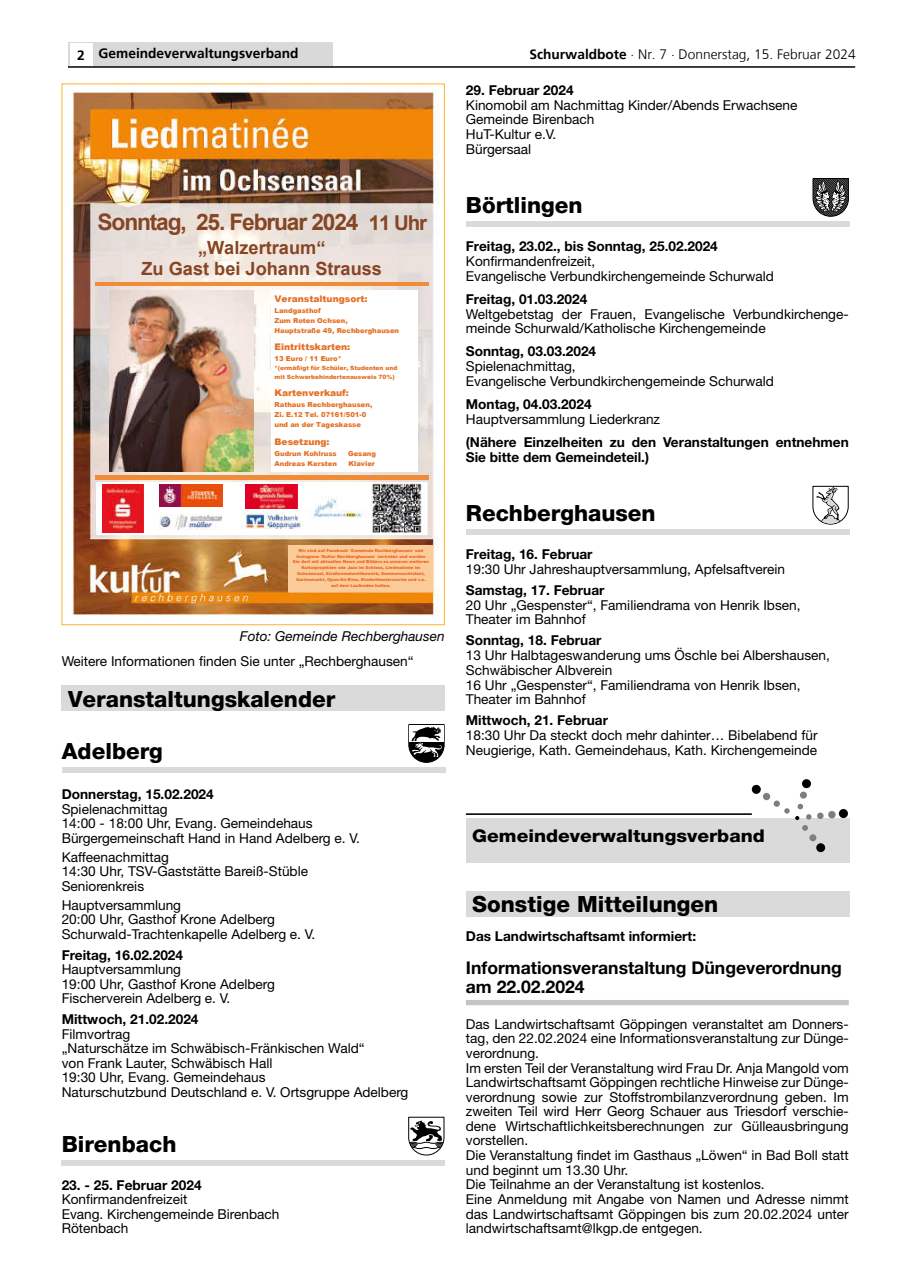
<style>
.page{position:relative;width:902px;height:1280px;background:#fff}
.page>*{position:absolute;margin:0;border:0;box-sizing:border-box;transform-origin:0 0}
.t1{font:700 22.8px "Arial";letter-spacing:-.05em;color:#864524}
.t2{font:800 22.35px "Helvetica Neue LT Pro";color:#000}
.t3{font:700 18.15px/21px "Arial";color:#864524;text-align:center}
.t4{font:700 17.55px/19.2px "Helvetica Neue LT Pro";color:#000}
.t5{font:800 17.55px "Helvetica Neue LT Pro";color:#000;scale:1.09 1}
.t6{font:13.65px/14.5px "Helvetica Neue LT Pro";color:#000}
.t7{font:700 13.65px/14.5px "Helvetica Neue LT Pro";color:#000}
.t8{font:300 13.65px "Frutiger";color:#000}
.t9{font:700 13.65px "Frutiger";color:#000}
.t10{font:italic 13.65px "Helvetica Neue LT Pro";color:#000}
.t11{font:900 9.15px "Arial";color:#e47023}
.t12{font:900 6.75px/10.1px "Arial";letter-spacing:-.005em;color:#e47023}
.t13{font:900 5.85px/8.9px "Arial";color:#e47023}
.t14{font:900 4.05px/5.7px "Arial";color:#ec6721;text-align:center}
.s1{font-size:20.4px}
.s2{font-weight:700}
</style>
<div class="page">
<div style="left:68px;top:42px;width:264px;height:24px;background:#d9d9d9"></div>
<hr style="left:68px;top:66px;width:787px;height:2px;background:#000">
<div style="left:70px;top:44px;width:22px;height:22px;background:#fff"></div>
<img style="left:72px;top:90px;width:367px;height:527px">
<div style="left:271px;top:290px;width:146px;height:182px;background:#fff"></div>
<img style="left:96px;top:282px;width:332px;height:4px">
<div style="left:97px;top:482px;width:330px;height:53px;background:#fff"></div>
<img style="left:102px;top:484px;width:41px;height:48px">
<img style="left:109px;top:291px;width:145px;height:181px">
<img style="left:96px;top:475px;width:332px;height:4px">
<div style="left:289px;top:546px;width:144px;height:46px;background:#fbcb9a"></div>
<div style="left:288px;top:545px;width:145px;height:47px;border:1px solid #fbcb9a"></div>
<svg style="left:159px;top:484px;width:63px;height:46px"></svg>
<img style="left:159px;top:485px;width:63px;height:21px">
<img style="left:159px;top:515px;width:63px;height:14px">
<div style="left:238px;top:483px;width:68px;height:48px;background:linear-gradient(to right,#fff,#fff)"></div>
<img style="left:246px;top:485px;width:52px;height:24px">
<img style="left:241px;top:509px;width:64px;height:20px">
<div style="left:305px;top:488px;width:67px;height:45px;background:#fff"></div>
<img style="left:313px;top:497px;width:49px;height:21px">
<img style="left:371px;top:483px;width:51px;height:50px">
<div style="left:62px;top:686px;width:383px;height:25px;background:#dadadb"></div>
<svg style="left:408px;top:724px;width:37px;height:39px"></svg>
<div style="left:62px;top:768px;width:383px;height:5px;background:#dadadb"></div>
<svg style="left:408px;top:1117px;width:36px;height:39px"></svg>
<div style="left:62px;top:1160px;width:383px;height:5px;background:#dadadb"></div>
<div style="left:466px;top:1000px;width:382px;height:5px;background:#c4c5c5"></div>
<svg style="left:812px;top:178px;width:37px;height:39px"></svg>
<div style="left:466px;top:221px;width:383px;height:6px;background:#dadadb"></div>
<svg style="left:812px;top:486px;width:36px;height:39px"></svg>
<div style="left:466px;top:529px;width:383px;height:6px;background:#dadadb"></div>
<hr style="left:466px;top:813px;width:285px;height:2px;background:#000">
<div style="left:466px;top:818px;width:383px;height:45px;background:#dadadb"></div>
<svg style="left:784px;top:808px;width:5px;height:6px"></svg>
<div style="left:773px;top:800px;width:6px;height:7px;background:#7e7e7d;border-radius:50%"></div>
<div style="left:817px;top:812px;width:6px;height:7px;background:#7e7e7d;border-radius:50%"></div>
<div style="left:799px;top:792px;width:7px;height:7px;background:#7e7e7d;border-radius:50%"></div>
<div style="left:762px;top:793px;width:8px;height:7px;background:#7e7e7d;border-radius:50%"></div>
<svg style="left:795px;top:804px;width:16px;height:27px"></svg>
<div style="left:828px;top:811px;width:7px;height:7px;background:#7e7e7d;border-radius:50%"></div>
<div style="left:809px;top:834px;width:7px;height:7px;background:#7e7e7d;border-radius:50%"></div>
<div style="left:816px;top:843px;width:9px;height:9px;background:#000;border-radius:50%"></div>
<svg style="left:838px;top:809px;width:9px;height:9px"></svg>
<div style="left:802px;top:779px;width:8px;height:9px;background:#000;border-radius:50%"></div>
<div style="left:751px;top:785px;width:9px;height:9px;background:#000;border-radius:50%"></div>
<div style="left:466px;top:891px;width:383px;height:25px;background:#dadadb"></div>
<p class="t9" style="left:77px;top:46px;width:223px">2 Gemeindeverwaltungsverband</p>
<h1 class="t1" style="left:98px;top:206px;width:331px">Sonntag, 25. Februar 2024 <span class="s1">11 Uhr</span></h1>
<h3 class="t3" style="left:141px;top:238px;width:242px">„Walzertraum“<br>Zu Gast bei Johann Strauss</h3>
<p class="t11" style="left:274px;top:292px;width:94px">Veranstaltungsort:</p>
<p class="t12" style="left:274px;top:305px;width:126px">Landgasthof<br>Zum Roten Ochsen,<br>Hauptstraße 49, Rechberghausen</p>
<p class="t11" style="left:274px;top:341px;width:77px">Eintrittskarten:</p>
<p class="t12" style="left:274px;top:354px;width:68px">13 Euro / 11 Euro*</p>
<p class="t13" style="left:274px;top:364px;width:124px">*(ermäßigt für Schüler, Studenten und mit Schwerbehindertenausweis 70%)</p>
<p class="t11" style="left:274px;top:386px;width:76px">Kartenverkauf:</p>
<p class="t12" style="left:274px;top:400px;width:99px">Rathaus Rechberghausen,<br>Zi. E.12 Tel. 07161/501-0 und an der Tageskasse</p>
<p class="t11" style="left:274px;top:435px;width:57px">Besetzung:</p>
<p class="t12" style="left:274px;top:448px;width:64px">Gudrun Kohlruss</p>
<p class="t12" style="left:348px;top:448px;width:29px">Gesang</p>
<p class="t12" style="left:274px;top:458px;width:64px">Andreas Kersten</p>
<p class="t12" style="left:348px;top:458px;width:28px">Klavier</p>
<p class="t14" style="left:293px;top:547px;width:137px">Wir sind auf Facebook ´Gemeinde Rechberghausen´ und Instagram ´Kultur Rechberghausen´ vertreten und werden Sie dort mit aktuellen News und Bildern zu unseren weiteren Kulturprojekten wie Jazz im Schloss, Liedmatinée im Ochsensaal, Straßenmalwettbewerb, Sommernachtsfest, Gartenmarkt, Open-Air-Kino, Kindertheaterwoche und v.a. auf dem Laufenden halten.</p>
<p class="t10" style="left:240px;top:627px;width:206px">Foto: Gemeinde Rechberghausen</p>
<p class="t6" style="left:62px;top:653px;width:353px">Weitere Informationen finden Sie unter „Rechberghausen“</p>
<h2 class="t2" style="left:68px;top:685px;width:269px">Veranstaltungskalender</h2>
<h2 class="t2" style="left:62px;top:738px;width:103px">Adelberg</h2>
<p class="t7" style="left:62px;top:787px;width:153px">Donnerstag, 15.02.2024</p>
<p class="t6" style="left:62px;top:801px;width:299px">Spielenachmittag<br>14:00 - 18:00 Uhr, Evang. Gemeindehaus<br>Bürgergemeinschaft Hand in Hand Adelberg e. V.</p>
<p class="t6" style="left:62px;top:849px;width:248px">Kaffeenachmittag<br>14:30 Uhr, TSV-Gaststätte Bareiß-Stüble<br>Seniorenkreis</p>
<p class="t6" style="left:62px;top:897px;width:255px">Hauptversammlung<br>20:00 Uhr, Gasthof Krone Adelberg<br>Schurwald-Trachtenkapelle Adelberg e. V.</p>
<p class="t7" style="left:62px;top:947px;width:123px">Freitag, 16.02.2024</p>
<p class="t6" style="left:62px;top:962px;width:215px">Hauptversammlung<br>19:00 Uhr, Gasthof Krone Adelberg<br>Fischerverein Adelberg e. V.</p>
<p class="t7" style="left:62px;top:1012px;width:138px">Mittwoch, 21.02.2024</p>
<p class="t6" style="left:62px;top:1026px;width:348px">Filmvortrag<br>„Naturschätze im Schwäbisch-Fränkischen Wald“<br>von Frank Lauter, Schwäbisch Hall<br>19:30 Uhr, Evang. Gemeindehaus<br>Naturschutzbund Deutschland e. V. Ortsgruppe Adelberg</p>
<h2 class="t2" style="left:62px;top:1131px;width:116px">Birenbach</h2>
<p class="t7" style="left:62px;top:1177px;width:141px">23. - 25. Februar 2024</p>
<p class="t6" style="left:62px;top:1192px;width:219px">Konfirmandenfreizeit<br>Evang. Kirchengemeinde Birenbach<br>Rötenbach</p>
<p class="t8" style="left:529px;top:47px;width:327px"><span class="s2">Schurwaldbote</span> . Nr. 7 . Donnerstag, 15. Februar 2024</p>
<p class="t7" style="left:466px;top:82px;width:109px">29. Februar 2024</p>
<p class="t6" style="left:466px;top:97px;width:333px">Kinomobil am Nachmittag Kinder/Abends Erwachsene<br>Gemeinde Birenbach<br>HuT-Kultur e.V.<br>Bürgersaal</p>
<h2 class="t2" style="left:466px;top:192px;width:118px">Börtlingen</h2>
<p class="t7" style="left:466px;top:239px;width:253px">Freitag, 23.02., bis Sonntag, 25.02.2024</p>
<p class="t6" style="left:466px;top:253px;width:309px">Konfirmandenfreizeit,<br>Evangelische Verbundkirchengemeinde Schurwald</p>
<p class="t7" style="left:466px;top:291px;width:123px">Freitag, 01.03.2024</p>
<p class="t6" style="left:466px;top:306px;width:384px">Weltgebetstag der Frauen, Evangelische Verbundkirchenge&shy;meinde Schurwald/Katholische Kirchengemeinde</p>
<p class="t7" style="left:466px;top:344px;width:132px">Sonntag, 03.03.2024</p>
<p class="t6" style="left:466px;top:359px;width:309px">Spielenachmittag,<br>Evangelische Verbundkirchengemeinde Schurwald</p>
<p class="t7" style="left:466px;top:397px;width:127px">Montag, 04.03.2024</p>
<p class="t6" style="left:466px;top:411px;width:196px">Hauptversammlung Liederkranz</p>
<p class="t7" style="left:466px;top:435px;width:384px">(Nähere Einzelheiten zu den Veranstaltungen entnehmen<br>Sie bitte dem Gemeindeteil.)</p>
<h2 class="t2" style="left:466px;top:500px;width:191px">Rechberghausen</h2>
<p class="t7" style="left:466px;top:547px;width:128px">Freitag, 16. Februar</p>
<p class="t6" style="left:466px;top:561px;width:321px">19:30 Uhr Jahreshauptversammlung, Apfelsaftverein</p>
<p class="t7" style="left:466px;top:582px;width:140px">Samstag, 17. Februar</p>
<p class="t6" style="left:466px;top:597px;width:336px">20 Uhr „Gespenster“, Familiendrama von Henrik Ibsen,<br>Theater im Bahnhof</p>
<p class="t7" style="left:466px;top:633px;width:137px">Sonntag, 18. Februar</p>
<p class="t6" style="left:466px;top:648px;width:365px">13 Uhr Halbtageswanderung ums Öschle bei Albershausen, Schwäbischer Albverein<br>16 Uhr „Gespenster“, Familiendrama von Henrik Ibsen, Theater im Bahnhof</p>
<p class="t7" style="left:466px;top:713px;width:144px">Mittwoch, 21. Februar</p>
<p class="t6" style="left:466px;top:728px;width:353px">18:30 Uhr Da steckt doch mehr dahinter… Bibelabend für<br>Neugierige, Kath. Gemeindehaus, Kath. Kirchengemeinde</p>
<p class="t5" style="left:472px;top:825px;width:270px">Gemeindeverwaltungsverband</p>
<h2 class="t2" style="left:472px;top:890px;width:247px">Sonstige Mitteilungen</h2>
<p class="t7" style="left:466px;top:929px;width:232px">Das Landwirtschaftsamt informiert:</p>
<p class="t4" style="left:466px;top:957px;width:377px">Informationsveranstaltung Düngeverordnung am 22.02.2024</p>
<p class="t6" style="left:466px;top:1016px;width:384px">Das Landwirtschaftsamt Göppingen veranstaltet am Donners&shy;tag, den 22.02.2024 eine Informationsveranstaltung zur Dünge&shy;verordnung.<br>Im ersten Teil der Veranstaltung wird Frau Dr. Anja Mangold vom Landwirtschaftsamt Göppingen rechtliche Hinweise zur Dünge&shy;verordnung sowie zur Stoffstrombilanzverordnung geben. Im zweiten Teil wird Herr Georg Schauer aus Triesdorf verschie&shy;dene Wirtschaftlichkeitsberechnungen zur Gülleausbringung vorstellen.<br>Die Veranstaltung findet im Gasthaus „Löwen“ in Bad Boll statt und beginnt um 13.30 Uhr.<br>Die Teilnahme an der Veranstaltung ist kostenlos.<br>Eine Anmeldung mit Angabe von Namen und Adresse nimmt das Landwirtschaftsamt Göppingen bis zum 20.02.2024 unter landwirtschaftsamt@lkgp.de entgegen.</p>
</div>
